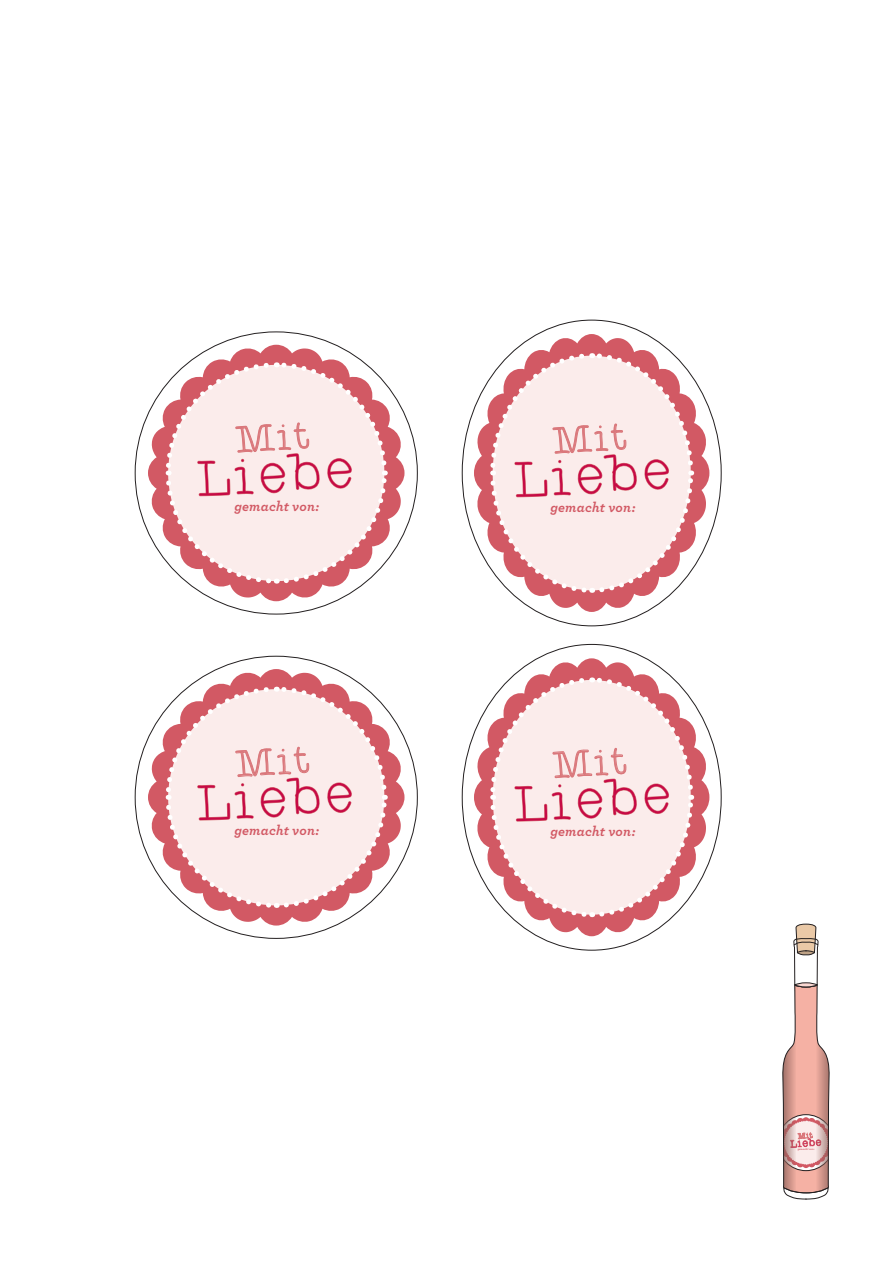
<style>
.page{position:relative;width:893px;height:1263px;background:#fff}
.page>*{position:absolute;margin:0;border:0;box-sizing:border-box;transform-origin:0 0}
.t1{font:56.55px "Typewriterhand";color:#c60a45}
.t2{font:italic 700 14.1px "Archer";letter-spacing:.01em;color:#d25964}
.t3{font:11.25px "Typewriterhand";color:#c60a45}
.t4{font:italic 700 2.85px "Archer";letter-spacing:.01em;color:#d25964}
</style>
<div class="page">
<svg style="left:148px;top:669px;width:256px;height:256px"></svg>
<svg style="left:474px;top:658px;width:235px;height:278px"></svg>
<svg style="left:148px;top:345px;width:256px;height:256px"></svg>
<svg style="left:474px;top:334px;width:235px;height:278px"></svg>
<svg style="left:782px;top:923px;width:48px;height:276px"></svg>
<svg style="left:795px;top:983px;width:22px;height:4px"></svg>
<div style="left:794px;top:982px;width:24px;height:5px;border:1px solid #231f20;border-radius:50%"></div>
<svg style="left:163px;top:684px;width:226px;height:226px;background:#f2d1d2"></svg>
<svg style="left:488px;top:675px;width:208px;height:245px;background:#f2d1d2"></svg>
<svg style="left:163px;top:360px;width:226px;height:226px;background:#f2d1d2"></svg>
<svg style="left:488px;top:350px;width:208px;height:245px;background:#f2d1d2"></svg>
<p class="t1" style="left:195px;top:453px;width:162px;rotate:-4deg">Liebe</p>
<p class="t2" style="left:234px;top:495px;width:87px">gemacht von:</p>
<p class="t1" style="left:195px;top:777px;width:162px;rotate:-4deg">Liebe</p>
<p class="t2" style="left:234px;top:819px;width:87px">gemacht von:</p>
<p class="t1" style="left:512px;top:454px;width:162px;rotate:-4deg">Liebe</p>
<p class="t2" style="left:550px;top:496px;width:87px">gemacht von:</p>
<p class="t1" style="left:512px;top:778px;width:162px;rotate:-4deg">Liebe</p>
<p class="t2" style="left:550px;top:820px;width:87px">gemacht von:</p>
<p class="t3" style="left:790px;top:1139px;width:33px;rotate:-4deg">Liebe</p>
<p class="t4" style="left:798px;top:1147px;width:18px">gemacht von:</p>
</div>
